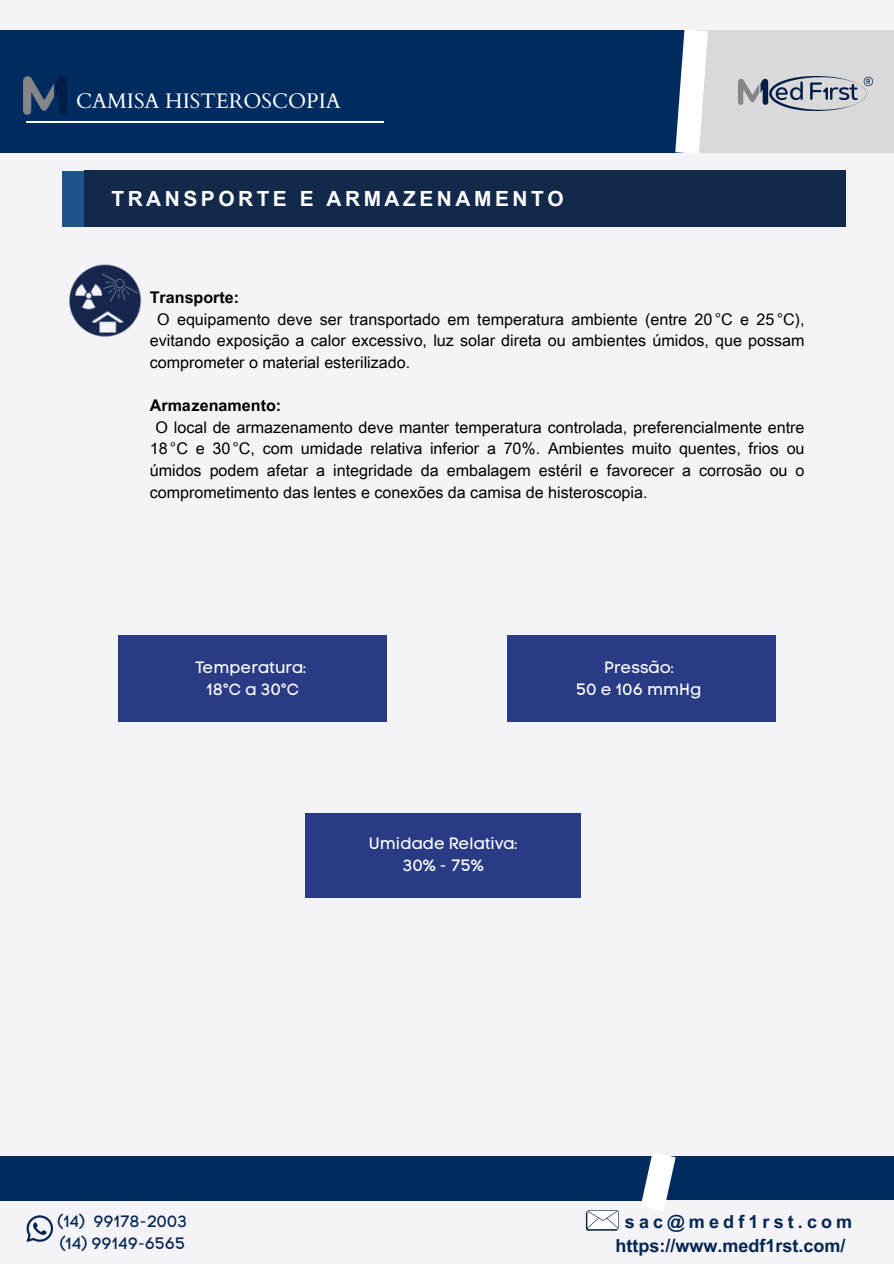
<style>
.page{position:relative;width:894px;height:1264px;background:#fff}
.page>*{position:absolute;margin:0;border:0;box-sizing:border-box;transform-origin:0 0}
.t1{font:21px "Cardo";color:#fff}
.t2{font:700 20.85px "Arial Unicode MS";letter-spacing:.17em;color:#fff}
.t3{font:700 18px "Arial Unicode MS";color:#042650}
.t4{font:700 18px "Arial Unicode MS";letter-spacing:.23em;color:#042650}
.t5{font:16.35px/22.5px "Code Pro Normal LC";color:#fff;text-align:center}
.t6{font:16.35px/22.5px "Code Pro Normal LC";color:#042650}
.t7{font:16.05px/21.6px "Arial Unicode MS";color:#000;text-align:justify}
.t8{font:700 16.05px "Arial Unicode MS";color:#000}
</style>
<div class="page">
<div style="left:0;top:0;width:893px;height:1263px;background:#f4f3f8"></div>
<div style="left:0;top:30px;width:694px;height:123px;background:#002b5f"></div>
<div style="left:0;top:1156px;width:656px;height:45px;background:#002b5f"></div>
<div style="left:653px;top:1156px;width:240px;height:44px;background:#002b5f"></div>
<div style="left:685px;top:30px;width:208px;height:123px;background:#d9d9d9"></div>
<svg style="left:675px;top:30px;width:33px;height:123px"></svg>
<svg style="left:641px;top:1153px;width:35px;height:58px"></svg>
<svg style="left:26px;top:1215px;width:27px;height:26px"></svg>
<svg style="left:585px;top:1210px;width:33px;height:20px"></svg>
<img style="left:738px;top:76px;width:134px;height:34px">
<img style="left:23px;top:76px;width:44px;height:39px">
<hr style="left:26px;top:121px;width:357px;height:1px;background:#fff">
<div style="left:62px;top:171px;width:22px;height:55px;background:#1e558a"></div>
<div style="left:84px;top:170px;width:761px;height:56px;background:#13294b"></div>
<div style="left:119px;top:635px;width:268px;height:86px;background:#283b84"></div>
<div style="left:507px;top:635px;width:267px;height:86px;background:#283b84"></div>
<div style="left:305px;top:813px;width:276px;height:84px;background:#283b84"></div>
<img style="left:69px;top:264px;width:73px;height:73px">
<h4 class="t1" style="left:76px;top:87px;width:266px">CAMISA HISTEROSCOPIA</h4>
<h4 class="t2" style="left:111px;top:183px;width:453px">TRANSPORTE E ARMAZENAMENTO</h4>
<h2 class="t8" style="left:150px;top:286px;width:91px">Transporte:</h2>
<p class="t7" style="left:150px;top:307px;width:656px;text-indent:7px">O equipamento deve ser transportado em temperatura ambiente (entre 20°C e 25°C), evitando exposição a calor excessivo, luz solar direta ou ambientes úmidos, que possam comprometer o material esterilizado.</p>
<p class="t8" style="left:150px;top:394px;width:133px">Armazenamento:</p>
<p class="t7" style="left:150px;top:415px;width:656px;text-indent:6px">O local de armazenamento deve manter temperatura controlada, preferencialmente entre 18°C e 30°C, com umidade relativa inferior a 70%. Ambientes muito quentes, frios ou úmidos podem afetar a integridade da embalagem estéril e favorecer a corrosão ou o comprometimento das lentes e conexões da camisa de histeroscopia.</p>
<h1 class="t5" style="left:195px;top:655px;width:112px">Temperatura:<br>18°C a 30°C</h1>
<p class="t5" style="left:576px;top:655px;width:126px">Pressão:<br>50 e 106 mmHg</p>
<h4 class="t6" style="left:58px;top:1209px;width:131px">(14) 99178-2003 (14) 99149-6565</h4>
<p class="t5" style="left:369px;top:832px;width:150px">Umidade Relativa:<br>30% - 75%</p>
<p class="t4" style="left:624px;top:1208px;width:229px">sac@medf1rst.com</p>
<p class="t3" style="left:615px;top:1232px;width:231px">https://www.medf1rst.com/</p>
</div>
